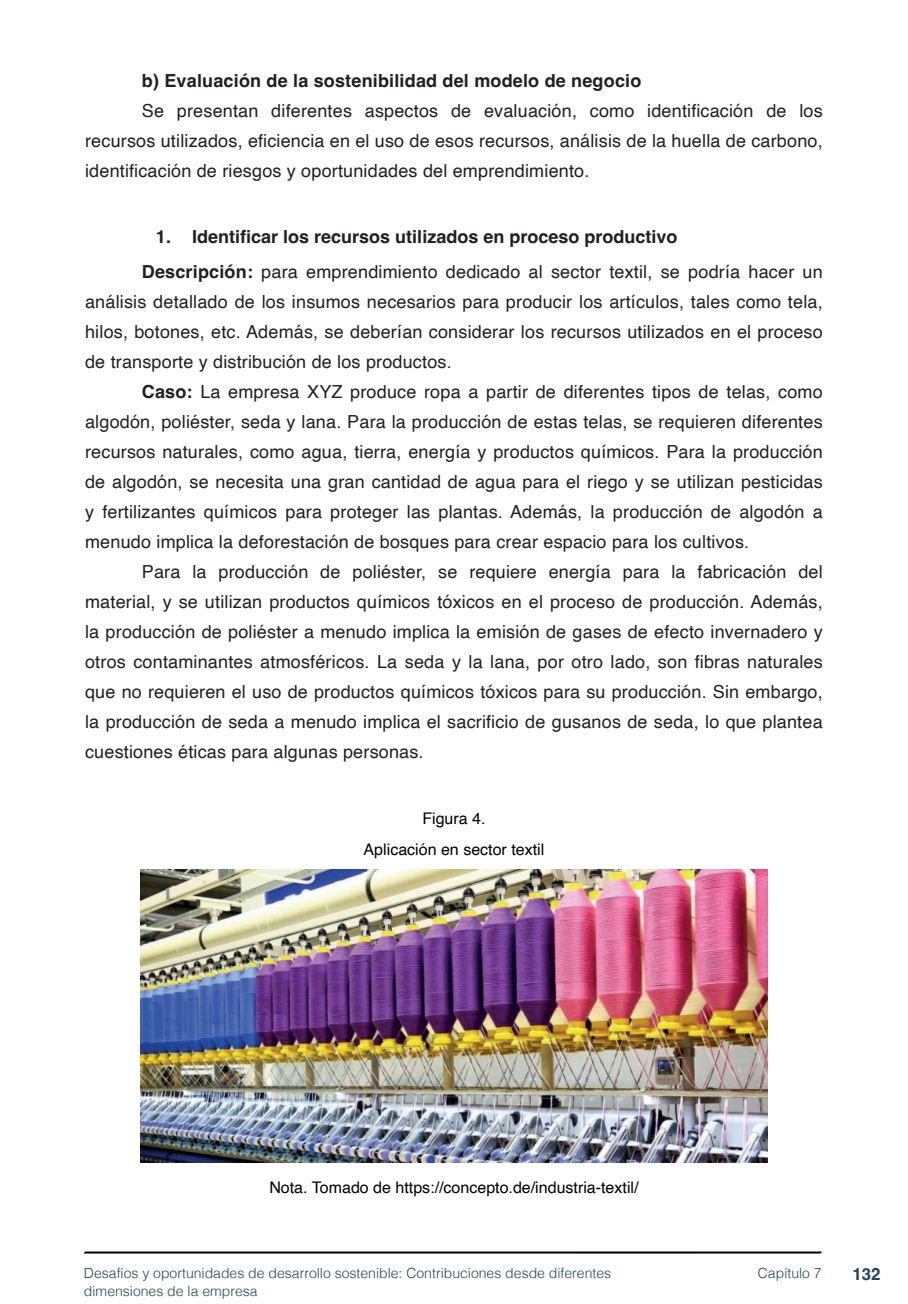
<style>
.page{position:relative;width:908px;height:1304px;background:#fff}
.page>*{position:absolute;margin:0;border:0;box-sizing:border-box;transform-origin:0 0}
.txt{font:18px/30px "Helvetica";letter-spacing:.01em;color:#231f20;text-align:justify}
.txt-2{font:700 18px "Helvetica";color:#231f20}
.t1{font:700 16.8px "Helvetica";color:#23445f}
.imagens_graf_tab{font:16px "Helvetica";color:#000}
.t2{font:300 14px/18px "Helvetica";color:#23445f}
.s1{font-weight:700}
</style>
<div class="page">
<svg style="left:84px;top:1251px;width:737px;height:3px;background:#515151"></svg>
<img style="left:140px;top:869px;width:627px;height:293px">
<p class="txt-2" style="left:142px;top:70px;width:501px">b) Evaluación de la sostenibilidad del modelo de negocio</p>
<p class="txt" style="left:85px;top:96px;width:738px;text-indent:57px">Se presentan diferentes aspectos de evaluación, como identificación de los recursos utilizados, eficiencia en el uso de esos recursos, análisis de la huella de carbono, identificación de riesgos y oportunidades del emprendimiento.</p>
<p class="txt-2" style="left:156px;top:225px;width:523px">1. Identificar los recursos utilizados en proceso productivo</p>
<p class="txt" style="left:85px;top:257px;width:738px;text-indent:57px"><span class="s1">Descripción:</span> para emprendimiento dedicado al sector textil, se podría hacer un análisis detallado de los insumos necesarios para producir los artículos, tales como tela, hilos, botones, etc. Además, se deberían considerar los recursos utilizados en el proceso de transporte y distribución de los productos.</p>
<p class="txt" style="left:85px;top:377px;width:738px;text-indent:57px"><span class="s1">Caso:</span> La empresa XYZ produce ropa a partir de diferentes tipos de telas, como algodón, poliéster, seda y lana. Para la producción de estas telas, se requieren diferentes recursos naturales, como agua, tierra, energía y productos químicos. Para la producción de algodón, se necesita una gran cantidad de agua para el riego y se utilizan pesticidas y fertilizantes químicos para proteger las plantas. Además, la producción de algodón a menudo implica la deforestación de bosques para crear espacio para los cultivos.</p>
<p class="txt" style="left:85px;top:557px;width:738px;text-indent:57px">Para la producción de poliéster, se requiere energía para la fabricación del material, y se utilizan productos químicos tóxicos en el proceso de producción. Además, la producción de poliéster a menudo implica la emisión de gases de efecto invernadero y otros contaminantes atmosféricos. La seda y la lana, por otro lado, son fibras naturales que no requieren el uso de productos químicos tóxicos para su producción. Sin embargo, la producción de seda a menudo implica el sacrificio de gusanos de seda, lo que plantea cuestiones éticas para algunas personas.</p>
<p class="imagens_graf_tab" style="left:422px;top:806px;width:65px">Figura 4.</p>
<p class="imagens_graf_tab" style="left:363px;top:837px;width:182px">Aplicación en sector textil</p>
<p class="imagens_graf_tab" style="left:269px;top:1175px;width:370px">Nota. Tomado de https://concepto.de/industria-textil/</p>
<p class="t2" style="left:84px;top:1263px;width:528px">Desafíos y oportunidades de desarrollo sostenible: Contribuciones desde diferentes dimensiones de la empresa</p>
<p class="t2" style="left:757px;top:1263px;width:65px">Capítulo 7</p>
<p class="t1" style="left:851px;top:1264px;width:30px">132</p>
</div>
